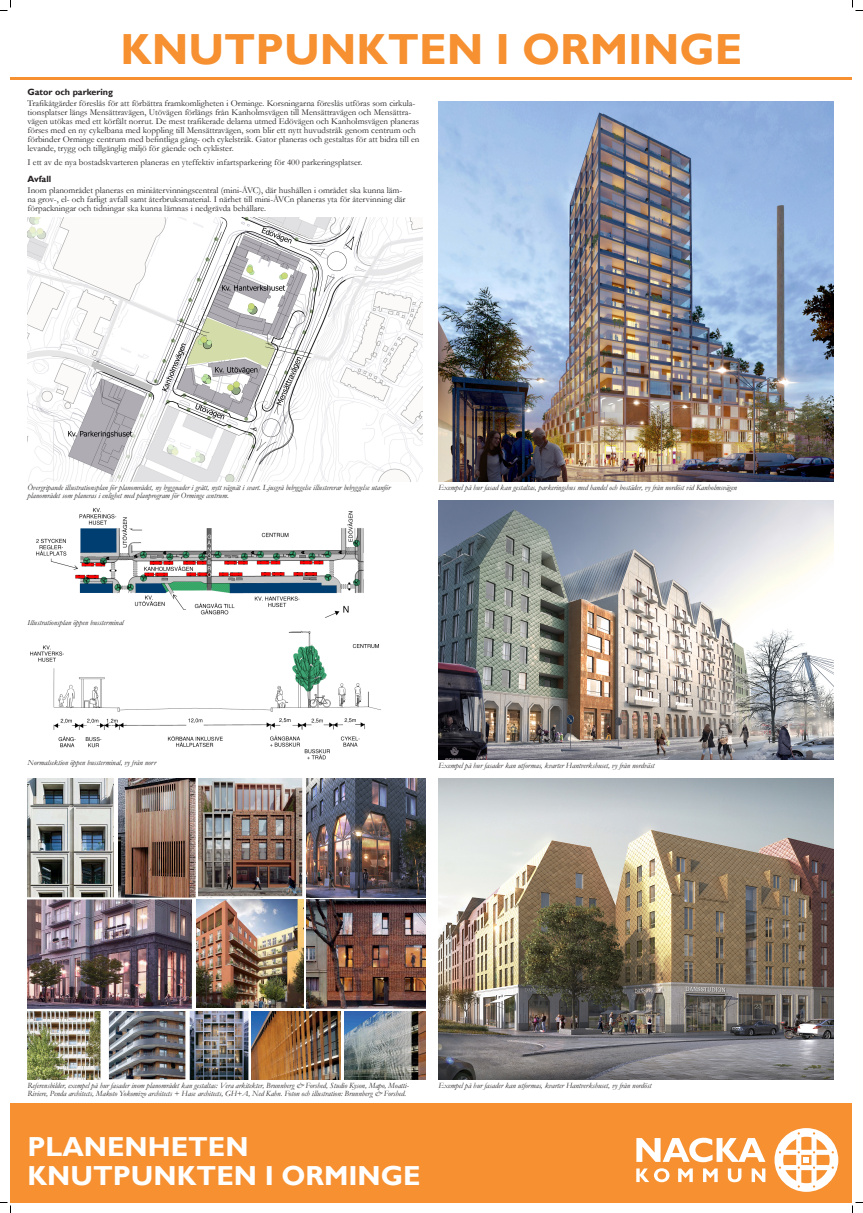
<style>
.page{position:relative;width:863px;height:1213px;background:#fff}
.page>*{position:absolute;margin:0;border:0;box-sizing:border-box;transform-origin:0 0}
.t1{font:700 43.5px "Gill Sans";color:#f69030}
.t2{font:700 27.5px "Gill Sans";color:#fff}
.t3{font:9px/9px "Garamond";color:#231f20}
.t4{font:700 9px "Gill Sans";color:#231f20}
.t5{font:italic 8px/8px "Garamond";color:#231f20}
</style>
<div class="page">
<div style="left:10px;top:1103px;width:842px;height:99px;background:#f69030"></div>
<svg style="left:636px;top:1138px;width:129px;height:24px"></svg>
<svg style="left:636px;top:1168px;width:33px;height:14px"></svg>
<svg style="left:678px;top:1168px;width:15px;height:14px"></svg>
<svg style="left:703px;top:1168px;width:15px;height:14px"></svg>
<svg style="left:728px;top:1168px;width:13px;height:14px"></svg>
<svg style="left:752px;top:1168px;width:13px;height:14px"></svg>
<svg style="left:774px;top:1128px;width:64px;height:64px"></svg>
<hr style="left:10px;top:77px;width:842px;height:3px;background:#f69030">
<img style="left:439px;top:102px;width:395px;height:379px">
<img style="left:28px;top:217px;width:395px;height:264px">
<img style="left:307px;top:778px;width:119px;height:119px">
<img style="left:30px;top:631px;width:351px;height:129px">
<img style="left:36px;top:508px;width:328px;height:110px">
<img style="left:28px;top:778px;width:86px;height:119px">
<img style="left:28px;top:1012px;width:220px;height:68px">
<img style="left:252px;top:1012px;width:89px;height:68px">
<img style="left:345px;top:1012px;width:81px;height:68px">
<img style="left:119px;top:778px;width:76px;height:119px">
<img style="left:199px;top:778px;width:104px;height:119px">
<img style="left:28px;top:899px;width:164px;height:109px">
<img style="left:196px;top:900px;width:107px;height:108px">
<img style="left:307px;top:900px;width:119px;height:108px">
<img style="left:439px;top:778px;width:395px;height:302px">
<img style="left:438px;top:500px;width:396px;height:260px">
<svg style="left:0;top:0;width:11px;height:11px"></svg>
<svg style="left:0;top:1202px;width:11px;height:11px"></svg>
<svg style="left:852px;top:0;width:11px;height:11px"></svg>
<svg style="left:852px;top:1202px;width:11px;height:11px"></svg>
<h1 class="t1" style="left:120px;top:23px;width:623px">KNUTPUNKTEN I ORMINGE</h1>
<p class="t4" style="left:28px;top:86px;width:87px">Gator och parkering</p>
<p class="t3" style="left:28px;top:99px;width:393px">Trafikåtgärder föreslås för att förbättra framkomligheten i Orminge. Korsningarna föreslås utföras som cirkula&shy;tionsplatser längs Mensättravägen, Utövägen förlängs från Kanholmsvägen till Mensättravägen och Mensättra&shy;vägen utökas med ett körfält norrut. De mest trafikerade delarna utmed Edövägen och Kanholmsvägen planeras förses med en ny cykelbana med koppling till Mensättravägen, som blir ett nytt huvudstråk genom centrum och förbinder Orminge centrum med befintliga gång- och cykelstråk. Gator planeras och gestaltas för att bidra till en levande, trygg och tillgänglig miljö för gående och cyklister.</p>
<p class="t3" style="left:28px;top:158px;width:337px">I ett av de nya bostadskvarteren planeras en yteffektiv infartsparkering för 400 parkeringsplatser.</p>
<p class="t4" style="left:28px;top:173px;width:25px">Avfall</p>
<p class="t3" style="left:28px;top:186px;width:379px">Inom planområdet planeras en miniåtervinningscentral (mini-ÅVC), där hushållen i området ska kunna läm&shy;na grov-, el- och farligt avfall samt återbruksmaterial. I närhet till mini-ÅVCn planeras yta för återvinning där förpackningar och tidningar ska kunna lämnas i nedgrävda behållare.</p>
<p class="t5" style="left:28px;top:483px;width:364px">Övergripande illustrationsplan för planområdet, ny byggnader i grått, nytt vägnät i svart. Ljusgrå bebyggelse illustererar bebyggelse utanför</p>
<p class="t5" style="left:439px;top:483px;width:300px">Exempel på hur fasad kan gestaltas, parkeringshus med handel och bostäder, vy från nordöst vid Kanholmsvägen</p>
<p class="t5" style="left:28px;top:491px;width:203px">planområdet som planeras i enlighet med planprogram för Orminge centrum.</p>
<p class="t5" style="left:28px;top:618px;width:98px">Illustrationsplan öppen bussterminal</p>
<p class="t5" style="left:28px;top:758px;width:130px">Normalsektion öppen bussterminal, vy från norr</p>
<p class="t5" style="left:439px;top:762px;width:217px">Exempel på hur fasader kan utformas, kvarter Hantverkshuset, vy från nordväst</p>
<p class="t5" style="left:28px;top:1081px;width:383px">Referensbilder, exempel på hur fasader inom planområdet kan gestaltas: Vera arkitekter, Brunnberg &amp; Forshed, Studio Kyson, Mapo, Moatti-<br>Riviere, Penda architects, Makoto Yokomizo architects + Hase architects, GH+A, Ned Kahn. Foton och illustration: Brunnberg &amp; Forshed.</p>
<h2 class="t2" style="left:28px;top:1130px;width:223px">PLANENHETEN</h2>
<h2 class="t2" style="left:28px;top:1159px;width:395px">KNUTPUNKTEN I ORMINGE</h2>
<p class="t5" style="left:439px;top:1081px;width:214px">Exempel på hur fasader kan utformas, kvarter Hantverkshuset, vy från nordöst</p>
</div>
